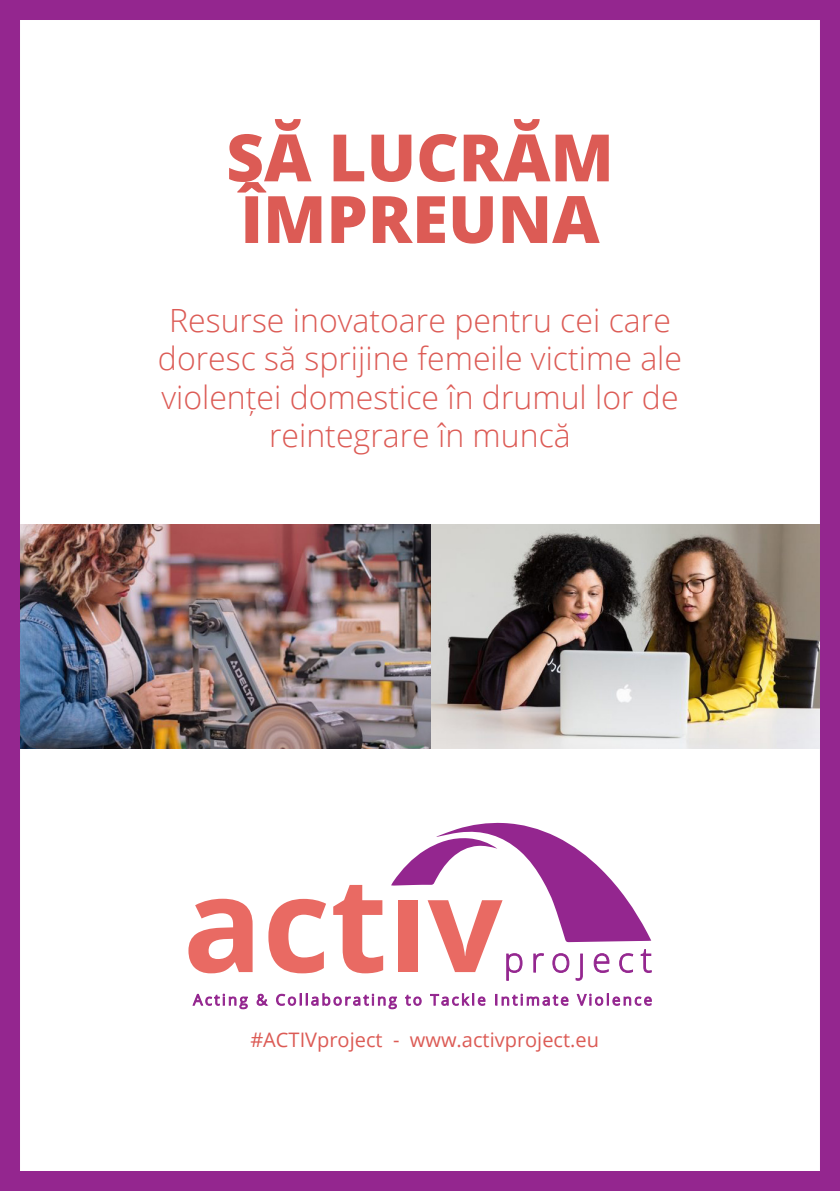
<style>
.page{position:relative;width:840px;height:1191px;background:#fff}
.page>*{position:absolute;margin:0;border:0;box-sizing:border-box;transform-origin:0 0}
.Heading_1{font:800 65.4px "Open Sans";color:#dc5b55}
.t1{font:300 32px/38.4px "Open Sans";color:#dc5b55;text-align:center}
.t2{font:20px "Open Sans";color:#dc5b55}
</style>
<div class="page">
<div style="left:0;top:0;width:839px;height:1191px;border:20px solid #94268f"></div>
<svg style="left:188px;top:898px;width:64px;height:75px"></svg>
<svg style="left:268px;top:899px;width:58px;height:74px"></svg>
<svg style="left:333px;top:885px;width:50px;height:88px"></svg>
<svg style="left:391px;top:822px;width:260px;height:158px"></svg>
<svg style="left:192px;top:993px;width:55px;height:16px"></svg>
<svg style="left:256px;top:994px;width:12px;height:11px"></svg>
<svg style="left:276px;top:993px;width:120px;height:16px"></svg>
<svg style="left:405px;top:995px;width:16px;height:10px"></svg>
<svg style="left:430px;top:993px;width:55px;height:13px"></svg>
<svg style="left:495px;top:993px;width:73px;height:12px"></svg>
<svg style="left:576px;top:993px;width:75px;height:12px"></svg>
<img style="left:430px;top:524px;width:389px;height:224px">
<img style="left:20px;top:524px;width:410px;height:224px">
<p class="Heading_1" style="left:226px;top:108px;width:389px">SĂ LUCRĂM</p>
<p class="Heading_1" style="left:240px;top:169px;width:360px">ÎMPREUNA</p>
<p class="t1" style="left:158px;top:300px;width:525px">Resurse inovatoare pentru cei care doresc să sprijine femeile victime ale violenței domestice în drumul lor de reintegrare în muncă</p>
<p class="t2" style="left:250px;top:1026px;width:350px">#ACTIVproject - www.activproject.eu</p>
</div>
